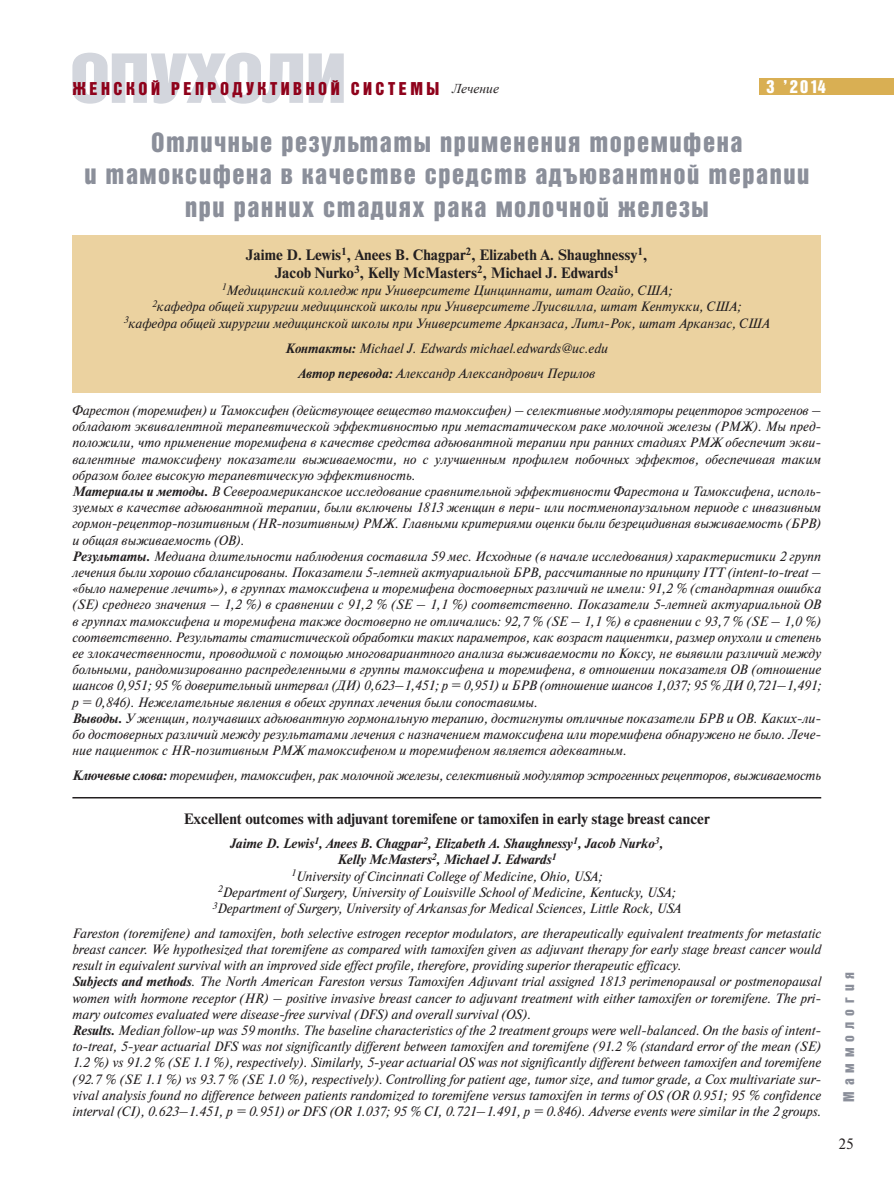
<style>
.page{position:relative;width:894px;height:1191px;background:#fff}
.page>*{position:absolute;margin:0;border:0;box-sizing:border-box;transform-origin:0 0}
.t1{font:27px/32.4px "Bastion Kontrast Alt C";letter-spacing:.055em;color:#8b8f9a;text-align:center}
.t2{font:18px "Bastion Kontrast Alt C";letter-spacing:.195em;color:#8f021b}
.t3{font:18px "Bastion Kontrast Alt C";color:#fff}
.t4{font:700 15px/18px "Newton C";color:#231f20;text-align:center}
.t5{font:15px "Bastion Kontrast Alt C";letter-spacing:.4em;color:#8b8f9a}
.t6{font:15px "Newton C";color:#231f20}
.t7{font:italic 13.5px/16.2px "Newton C";color:#231f20;text-align:center}
.t8{font:italic 13.5px "Times New Roman";color:#231f20}
.s1{font-weight:700}
</style>
<div class="page">
<svg style="left:72px;top:53px;width:272px;height:51px"></svg>
<div style="left:758px;top:78px;width:135px;height:17px;background:#d9af53"></div>
<div style="left:72px;top:235px;width:749px;height:158px;background:#ebd2a0"></div>
<hr style="left:72px;top:797px;width:749px;height:1px;background:#231f20">
<h2 class="t2" style="left:72px;top:82px;width:368px">ЖЕНСКОЙ РЕПРОДУКТИВНОЙ СИСТЕМЫ</h2>
<p class="t8" style="left:452px;top:81px;width:48px">Лечение</p>
<h2 class="t3" style="left:766px;top:80px;width:61px">3 ’ 2 0 14</h2>
<h1 class="t1" style="left:84px;top:127px;width:726px">Отличные результаты применения торемифена<br>и тамоксифена в качестве средств адъювантной терапии при ранних стадиях рака молочной железы</h1>
<p class="t4" style="left:246px;top:247px;width:403px">Jaime D. Lewis<sup>1</sup>, Anees B. Chagpar<sup>2</sup>, Elizabeth A. Shaughnessy<sup>1</sup>,<br>Jacob Nurko<sup>3</sup>, Kelly McMasters<sup>2</sup>, Michael J. Edwards<sup>1</sup></p>
<p class="t7" style="left:124px;top:283px;width:647px"><sup>1</sup>Медицинский колледж при Университете Цинциннати, штат Огайо, США;<br><sup>2</sup>кафедра общей хирургии медицинской школы при Университете Луисвилла, штат Кентукки, США;<br><sup>3</sup>кафедра общей хирургии медицинской школы при Университете Арканзаса, Литл-Рок, штат Арканзас, США</p>
<p class="t7" style="left:285px;top:337px;width:324px;line-height:25px"><span class="s1">Контакты:</span> Michael J. Edwards michael.edwards@uc.edu<br><span class="s1">Автор перевода:</span> Александр Александрович Перилов</p>
<p class="t7" style="left:72px;top:403px;width:750px;text-align:left">Фарестон (торемифен) и Тамоксифен (действующее вещество тамоксифен) – селективные модуляторы рецепторов эстрогенов – обладают эквивалентной терапевтической эффективностью при метастатическом раке молочной железы (РМЖ). Мы пред&shy;положили, что применение торемифена в качестве средства адъювантной терапии при ранних стадиях РМЖ обеспечит экви&shy;валентные тамоксифену показатели выживаемости, но с улучшенным профилем побочных эффектов, обеспечивая таким образом более высокую терапевтическую эффективность.<br><span class="s1">Материалы и методы.</span> В Североамериканское исследование сравнительной эффективности Фарестона и Тамоксифена, исполь&shy;зуемых в качестве адъювантной терапии, были включены 1813 женщин в пери- или постменопаузальном периоде с инвазивным гормон-рецептор-позитивным (HR-позитивным) РМЖ. Главными критериями оценки были безрецидивная выживаемость (БРВ) и общая выживаемость (ОВ).<br><span class="s1">Результаты.</span> Медиана длительности наблюдения составила 59 мес. Исходные (в начале исследования) характеристики 2 групп лечения были хорошо сбалансированы. Показатели 5-летней актуариальной БРВ, рассчитанные по принципу ITT (intent-to-treat – «было намерение лечить»), в группах тамоксифена и торемифена достоверных различий не имели: 91,2 % (стандартная ошибка (SE) среднего значения – 1,2 %) в сравнении с 91,2 % (SE – 1,1 %) соответственно. Показатели 5-летней актуариальной ОВ в группах тамоксифена и торемифена также достоверно не отличались: 92,7 % (SE – 1,1 %) в сравнении с 93,7 % (SE – 1,0 %) соответственно. Результаты статистической обработки таких параметров, как возраст пациентки, размер опухоли и степень ее злокачественности, проводимой с помощью многовариантного анализа выживаемости по Коксу, не выявили различий между больными, рандомизированно распределенными в группы тамоксифена и торемифена, в отношении показателя ОВ (отношение шансов 0,951; 95 % доверительный интервал (ДИ) 0,623–1,451; р = 0,951) и БРВ (отношение шансов 1,037; 95 % ДИ 0,721–1,491; р = 0,846). Нежелательные явления в обеих группах лечения были сопоставимы.<br><span class="s1">Выводы.</span> У женщин, получавших адъювантную гормональную терапию, достигнуты отличные показатели БРВ и ОВ. Каких-ли&shy;бо достоверных различий между результатами лечения с назначением тамоксифена или торемифена обнаружено не было. Лече&shy;ние пациенток с HR-позитивным РМЖ тамоксифеном и торемифеном является адекватным.</p>
<p class="t7" style="left:72px;top:768px;width:750px"><span class="s1">Ключевые слова:</span> торемифен, тамоксифен, рак молочной железы, селективный модулятор эстрогенных рецепторов, выживаемость</p>
<p class="t4" style="left:184px;top:810px;width:527px">Excellent outcomes with adjuvant toremifene or tamoxifen in early stage breast cancer</p>
<p class="t7" style="left:212px;top:837px;width:470px"><span class="s1">Jaime D. Lewis</span><sup>1</sup><span class="s1">, Anees B. Chagpar</span><sup>2</sup><span class="s1">, Elizabeth A. Shaughnessy</span><sup>1</sup><span class="s1">, Jacob Nurko</span><sup>3</sup><span class="s1">,<br>Kelly McMasters</span><sup>2</sup><span class="s1">, Michael J. Edwards</span><sup>1<br></sup><sup>1</sup>University of Cincinnati College of Medicine, Ohio, USA;<br><sup>2</sup>Department of Surgery, University of Louisville School of Medicine, Kentucky, USA; <sup>3</sup>Department of Surgery, University of Arkansas for Medical Sciences, Little Rock, USA</p>
<p class="t7" style="left:72px;top:926px;width:750px;text-align:left">Fareston (toremifene) and tamoxifen, both selective estrogen receptor modulators, are therapeutically equivalent treatments for metastatic breast cancer. We hypothesized that toremifene as compared with tamoxifen given as adjuvant therapy for early stage breast cancer would result in equivalent survival with an improved side effect profile, therefore, providing superior therapeutic efficacy.<br><span class="s1">Subjects and methods</span>. The North American Fareston versus Tamoxifen Adjuvant trial assigned 1813 perimenopausal or postmenopausal women with hormone receptor (HR) – positive invasive breast cancer to adjuvant treatment with either tamoxifen or toremifene. The pri&shy;mary outcomes evaluated were disease-free survival (DFS) and overall survival (OS).<br><span class="s1">Results.</span> Median follow-up was 59 months. The baseline characteristics of the 2 treatment groups were well-balanced. On the basis of intent&shy;to-treat, 5-year actuarial DFS was not significantly different between tamoxifen and toremifene (91.2 % (standard error of the mean (SE)<br>1.2 %) vs 91.2 % (SE 1.1 %), respectively). Similarly, 5-year actuarial OS was not significantly different between tamoxifen and toremifene (92.7 % (SE 1.1 %) vs 93.7 % (SE 1.0 %), respectively). Controlling for patient age, tumor size, and tumor grade, a Cox multivariate sur&shy;vival analysis found no difference between patients randomized to toremifene versus tamoxifen in terms of OS (OR 0.951; 95 % confidence interval (CI), 0.623–1.451, p = 0.951) or DFS (OR 1.037; 95 % CI, 0.721–1.491, p = 0.846). Adverse events were similar in the 2 groups.</p>
<p class="t5" style="left:843px;top:1102px;width:131px;rotate:-90deg">Маммология</p>
<p class="t6" style="left:838px;top:1138px;width:17px">25</p>
</div>
